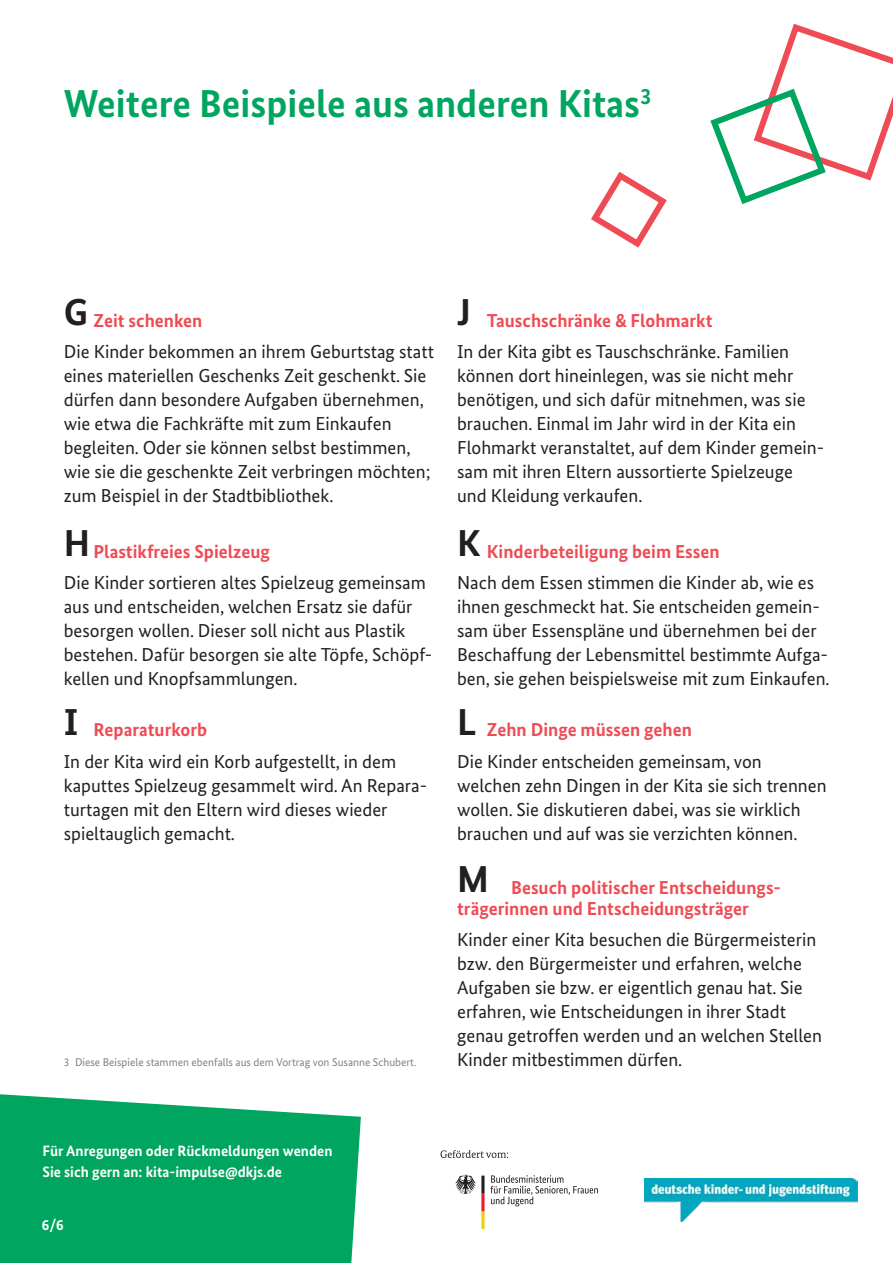
<style>
.page{position:relative;width:893px;height:1263px;background:#fff}
.page>*{position:absolute;margin:0;border:0;box-sizing:border-box;transform-origin:0 0}
.h1_Head{font:700 39px "Bundes Sans";color:#00a660}
.p_Copy_12_5_16pt{font:18.75px/24px "Bundes Sans";color:#231f20}
.t1{font:700 18.75px/21px "Bundes Sans";color:#ef4b54}
.p_Copy_10pt{font:700 15px/21px "Bundes Sans";color:#fff}
.p_Quellenangabe{font:11.25px "Bundes Sans";color:#808285}
.s1{font-size:37.5px;color:#231f20}
</style>
<div class="page">
<svg style="left:710px;top:23px;width:183px;height:181px"></svg>
<svg style="left:591px;top:171px;width:76px;height:77px"></svg>
<svg style="left:0;top:1094px;width:361px;height:169px;background:#14ad6c"></svg>
<img style="left:644px;top:1178px;width:214px;height:43px">
<svg style="left:440px;top:1150px;width:68px;height:8px"></svg>
<svg style="left:491px;top:1175px;width:107px;height:31px"></svg>
<svg style="left:455px;top:1175px;width:29px;height:54px"></svg>
<h1 class="h1_Head" style="left:64px;top:80px;width:589px">Weitere Beispiele aus anderen Kitas<sup>3</sup></h1>
<p class="t1" style="left:64px;top:310px;width:140px"><span class="s1">G</span> Zeit schenken</p>
<p class="p_Copy_12_5_16pt" style="left:64px;top:340px;width:372px">Die Kinder bekommen an ihrem Geburtstag statt eines materiellen Geschenks Zeit geschenkt. Sie dürfen dann besondere Aufgaben übernehmen, wie etwa die Fachkräfte mit zum Einkaufen begleiten. Oder sie können selbst bestimmen, wie sie die geschenkte Zeit verbringen möchten; zum Beispiel in der Stadtbibliothek.</p>
<p class="t1" style="left:64px;top:541px;width:208px"><span class="s1">H</span> Plastikfreies Spielzeug</p>
<p class="p_Copy_12_5_16pt" style="left:64px;top:571px;width:370px">Die Kinder sortieren altes Spielzeug gemeinsam aus und entscheiden, welchen Ersatz sie dafür besorgen wollen. Dieser soll nicht aus Plastik bestehen. Dafür besorgen sie alte Töpfe, Schöpf&shy;kellen und Knopfsammlungen.</p>
<p class="t1" style="left:64px;top:719px;width:145px"><span class="s1">I</span> Reparaturkorb</p>
<p class="p_Copy_12_5_16pt" style="left:64px;top:749px;width:365px">In der Kita wird ein Korb aufgestellt, in dem kaputtes Spielzeug gesammelt wird. An Repara&shy;turtagen mit den Eltern wird dieses wieder spieltauglich gemacht.</p>
<p class="p_Quellenangabe" style="left:64px;top:1056px;width:354px">3 Diese Beispiele stammen ebenfalls aus dem Vortrag von Susanne Schubert.</p>
<p class="t1" style="left:457px;top:310px;width:257px"><span class="s1">J</span> Tauschschränke &amp; Flohmarkt</p>
<p class="p_Copy_12_5_16pt" style="left:457px;top:340px;width:369px">In der Kita gibt es Tauschschränke. Familien können dort hineinlegen, was sie nicht mehr benötigen, und sich dafür mitnehmen, was sie brauchen. Einmal im Jahr wird in der Kita ein Flohmarkt veranstaltet, auf dem Kinder gemein&shy;sam mit ihren Eltern aussortierte Spielzeuge und Kleidung verkaufen.</p>
<p class="t1" style="left:457px;top:541px;width:264px"><span class="s1">K</span> Kinderbeteiligung beim Essen</p>
<p class="p_Copy_12_5_16pt" style="left:457px;top:571px;width:374px">Nach dem Essen stimmen die Kinder ab, wie es ihnen geschmeckt hat. Sie entscheiden gemein&shy;sam über Essenspläne und übernehmen bei der Beschaffung der Lebensmittel bestimmte Aufga&shy;ben, sie gehen beispielsweise mit zum Einkaufen.</p>
<p class="t1" style="left:457px;top:719px;width:236px"><span class="s1">L</span> Zehn Dinge müssen gehen</p>
<p class="p_Copy_12_5_16pt" style="left:457px;top:749px;width:371px">Die Kinder entscheiden gemeinsam, von welchen zehn Dingen in der Kita sie sich trennen wollen. Sie diskutieren dabei, was sie wirklich brauchen und auf was sie verzichten können.</p>
<p class="t1" style="left:457px;top:877px;width:323px"><span class="s1">M</span> Besuch politischer Entscheidungs&shy;trägerinnen und Entscheidungsträger</p>
<p class="p_Copy_12_5_16pt" style="left:457px;top:928px;width:366px">Kinder einer Kita besuchen die Bürgermeisterin bzw. den Bürgermeister und erfahren, welche Aufgaben sie bzw. er eigentlich genau hat. Sie erfahren, wie Entscheidungen in ihrer Stadt genau getroffen werden und an welchen Stellen Kinder mitbestimmen dürfen.</p>
<p class="p_Copy_10pt" style="left:43px;top:1140px;width:291px">Für Anregungen oder Rückmeldungen wenden<br>Sie sich gern an: kita-impulse@dkjs.de</p>
<p class="p_Copy_10pt" style="left:42px;top:1214px;width:23px">6/6</p>
</div>
